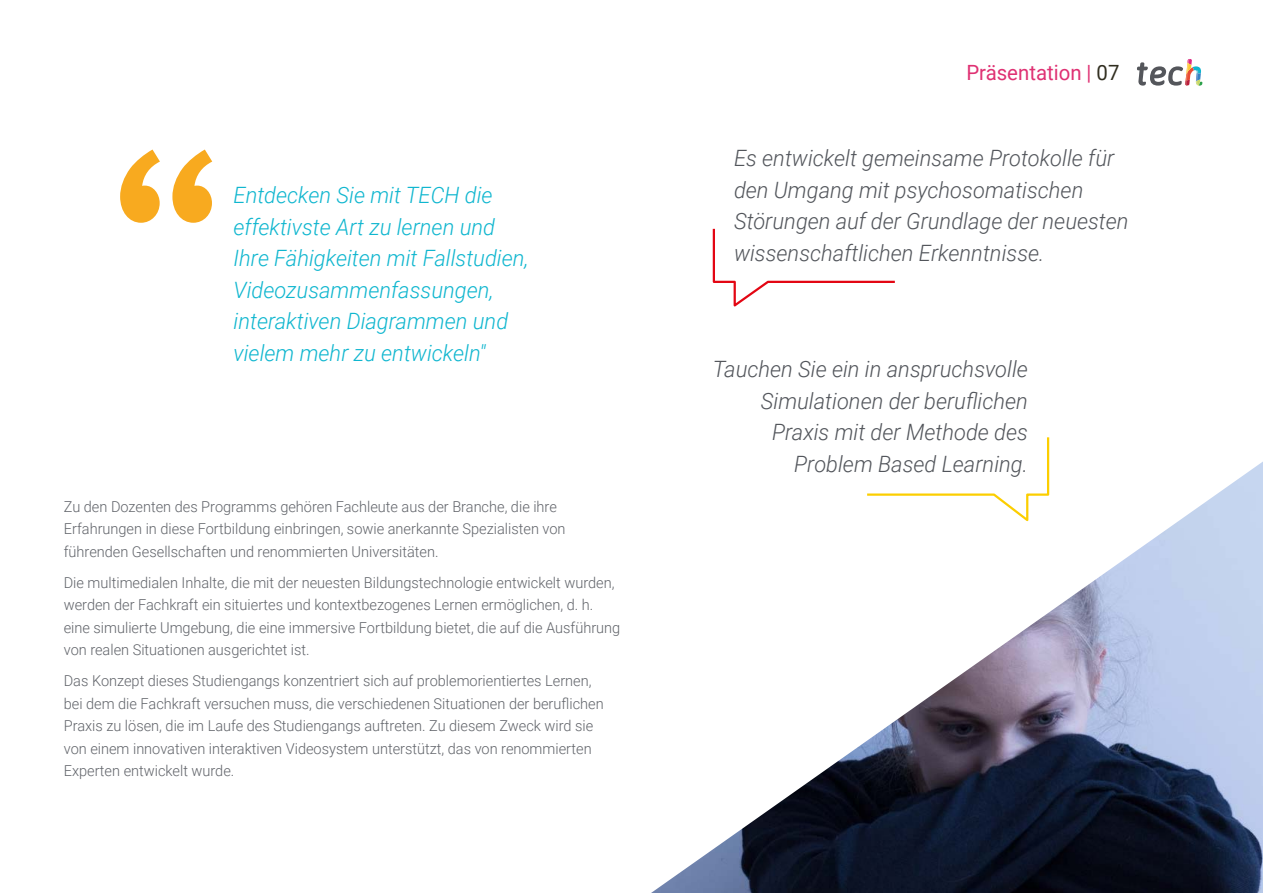
<style>
.page{position:relative;width:1263px;height:893px;background:#fff}
.page>*{position:absolute;margin:0;border:0;box-sizing:border-box;transform-origin:0 0}
.t1{font:italic 300 22.5px/31.5px "Roboto";color:#52555b}
.t2{font:italic 300 22.5px/31.5px "Roboto";color:#0fb6cf}
.t3{font:21px "Roboto";color:#df3173}
.t4{font:300 15px/22.5px "Roboto";color:#61646a}
.s1{color:#312e20}
</style>
<div class="page">
<svg style="left:120px;top:150px;width:92px;height:73px"></svg>
<svg style="left:712px;top:228px;width:183px;height:79px"></svg>
<img style="left:651px;top:461px;width:612px;height:432px">
<svg style="left:1137px;top:59px;width:65px;height:27px"></svg>
<svg style="left:865px;top:437px;width:185px;height:88px"></svg>
<h1 class="t2" style="left:233px;top:178px;width:297px">Entdecken Sie mit TECH die effektivste Art zu lernen und<br>Ihre Fähigkeiten mit Fallstudien,<br>Videozusammenfassungen, interaktiven Diagrammen und vielem mehr zu entwickeln"</h1>
<p class="t4" style="left:64px;top:494px;width:503px">Zu den Dozenten des Programms gehören Fachleute aus der Branche, die ihre<br>Erfahrungen in diese Fortbildung einbringen, sowie anerkannte Spezialisten von führenden Gesellschaften und renommierten Universitäten.</p>
<p class="t4" style="left:64px;top:570px;width:558px">Die multimedialen Inhalte, die mit der neuesten Bildungstechnologie entwickelt wurden, werden der Fachkraft ein situiertes und kontextbezogenes Lernen ermöglichen, d. h. eine simulierte Umgebung, die eine immersive Fortbildung bietet, die auf die Ausführung von realen Situationen ausgerichtet ist.</p>
<p class="t4" style="left:64px;top:669px;width:541px">Das Konzept dieses Studiengangs konzentriert sich auf problemorientiertes Lernen, bei dem die Fachkraft versuchen muss, die verschiedenen Situationen der beruflichen Praxis zu lösen, die im Laufe des Studiengangs auftreten. Zu diesem Zweck wird sie von einem innovativen interaktiven Videosystem unterstützt, das von renommierten Experten entwickelt wurde.</p>
<h2 class="t3" style="left:966px;top:57px;width:155px">Präsentation | <span class="s1">07</span></h2>
<h1 class="t1" style="left:734px;top:142px;width:396px">Es entwickelt gemeinsame Protokolle für den Umgang mit psychosomatischen Störungen auf der Grundlage der neuesten wissenschaftlichen Erkenntnisse.</h1>
<h1 class="t1" style="left:713px;top:353px;width:317px;text-align:right">Tauchen Sie ein in anspruchsvolle<br>Simulationen der beruflichen<br>Praxis mit der Methode des<br>Problem Based Learning.</h1>
</div>
